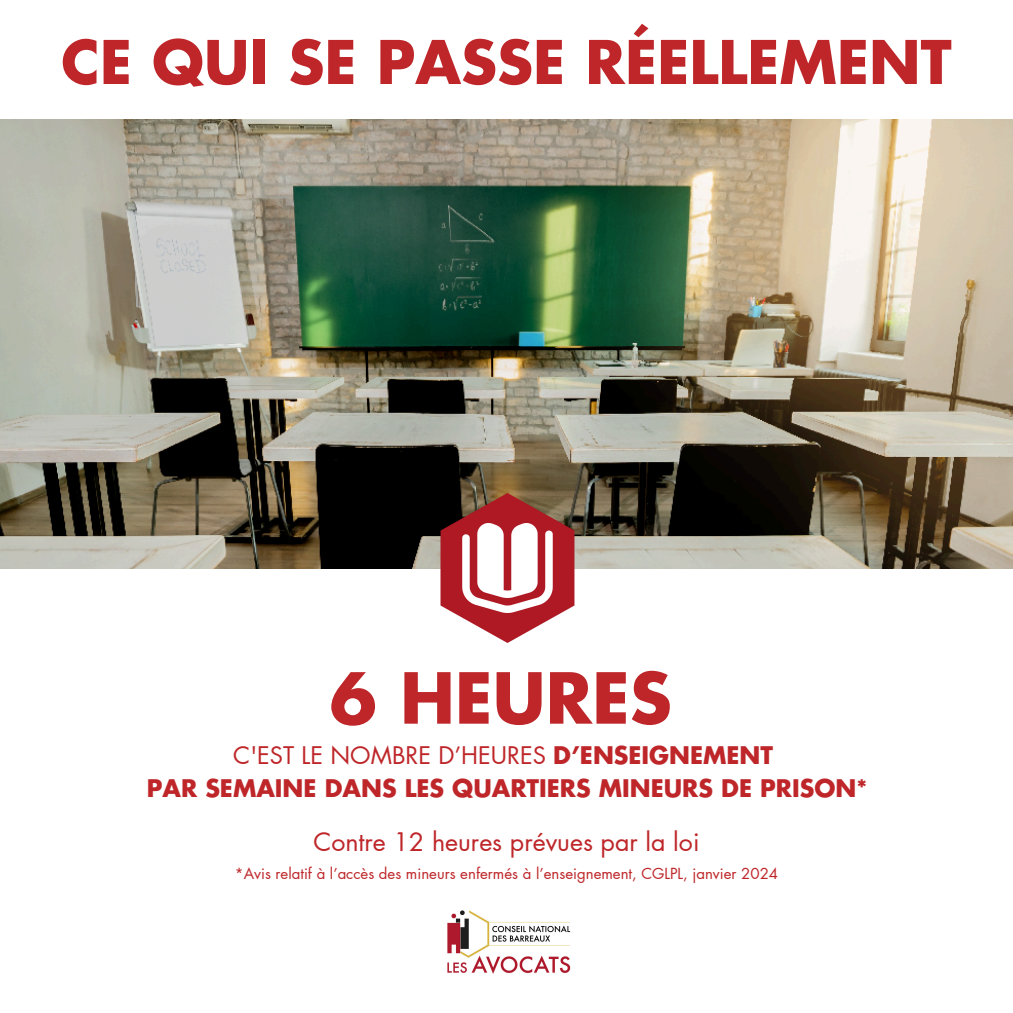
<style>
.page{position:relative;width:1013px;height:1013px;background:#fff}
.page>*{position:absolute;margin:0;border:0;box-sizing:border-box;transform-origin:0 0}
.t1{font:700 68.25px "Futura LT Pro";color:#be2629}
.t2{font:700 58.5px "Futura LT Pro";color:#be2629}
.t3{font:25px "Futura LT Pro";color:#be2629}
.t4{font:700 23.75px/32.5px "Futura LT Pro";color:#be2629;text-align:center}
.t5{font:15px "Futura LT Pro";color:#be2629}
.s1{font-weight:400}
</style>
<div class="page">
<img style="left:0;top:120px;width:1012px;height:448px">
<img style="left:433px;top:493px;width:149px;height:149px">
<img style="left:447px;top:910px;width:124px;height:64px">
<h1 class="t2" style="left:61px;top:36px;width:892px">CE QUI SE PASSE RÉELLEMENT</h1>
<p class="t1" style="left:330px;top:667px;width:343px">6 HEURES</p>
<p class="t4" style="left:147px;top:740px;width:722px"><span class="s1">C'EST LE NOMBRE D’HEURES</span> D’ENSEIGNEMENT<br>PAR SEMAINE DANS LES QUARTIERS MINEURS DE PRISON*</p>
<p class="t3" style="left:313px;top:830px;width:387px">Contre 12 heures prévues par la loi</p>
<h4 class="t5" style="left:235px;top:866px;width:545px">*Avis relatif à l’accès des mineurs enfermés à l’enseignement, CGLPL, janvier 2024</h4>
</div>
